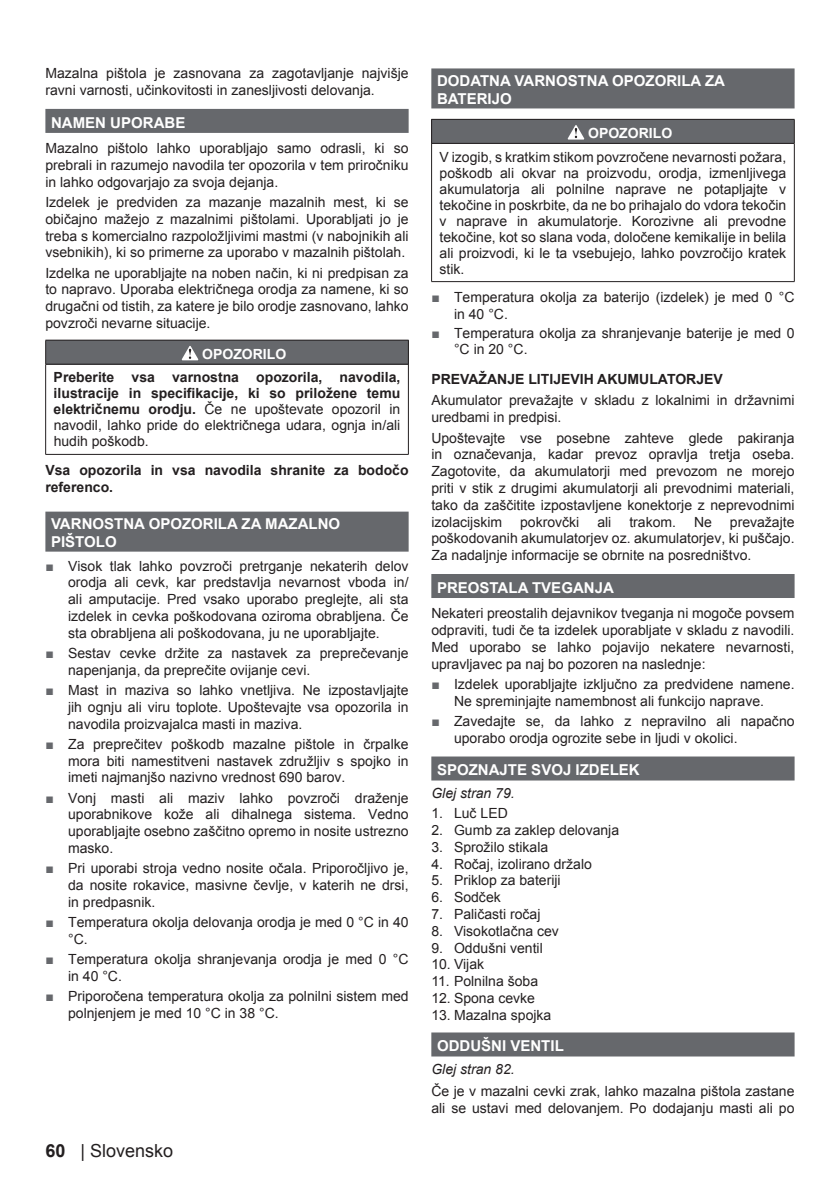
<style>
.page{position:relative;width:840px;height:1191px;background:#fff}
.page>*{position:absolute;margin:0;border:0;box-sizing:border-box;transform-origin:0 0}
.t1{font:18px "Arial";color:#231f20}
.t2{font:700 15px/18px "Arial";color:#fff}
.t3{font:14px/16.8px "Arial";color:#231f20;text-align:justify}
.t4{font:700 14px/16px "Arial";color:#231f20;text-align:justify}
.t5{font:italic 14px "Arial";color:#231f20}
.t6{font:700 14px "Arial";color:#fff}
.s1{font-weight:400}
.s2{color:#66686c}
.s3{font-weight:700}
</style>
<div class="page">
<div style="left:45px;top:109px;width:363px;height:24px;background:#66686c"></div>
<div style="left:45px;top:511px;width:363px;height:40px;background:#66686c"></div>
<div style="left:46px;top:340px;width:362px;height:24px;background:#66686c"></div>
<hr style="left:45px;top:364px;width:1px;height:90px;background:#231f20">
<hr style="left:408px;top:364px;width:1px;height:90px;background:#231f20">
<hr style="left:45px;top:454px;width:363px;height:1px;background:#231f20">
<svg style="left:45px;top:341px;width:1px;height:23px"></svg>
<svg style="left:408px;top:340px;width:1px;height:24px"></svg>
<hr style="left:45px;top:340px;width:363px;height:1px;background:#231f20">
<hr style="left:45px;top:364px;width:363px;height:1px;background:#231f20">
<svg style="left:182px;top:346px;width:16px;height:14px"></svg>
<div style="left:431px;top:68px;width:363px;height:40px;background:#66686c"></div>
<div style="left:431px;top:574px;width:363px;height:24px;background:#66686c"></div>
<div style="left:431px;top:756px;width:363px;height:24px;background:#66686c"></div>
<div style="left:431px;top:1032px;width:363px;height:24px;background:#66686c"></div>
<div style="left:431px;top:119px;width:362px;height:24px;background:#66686c"></div>
<hr style="left:431px;top:144px;width:1px;height:137px;background:#231f20">
<hr style="left:793px;top:144px;width:1px;height:137px;background:#231f20">
<hr style="left:431px;top:281px;width:363px;height:1px;background:#231f20">
<svg style="left:431px;top:120px;width:1px;height:23px"></svg>
<svg style="left:793px;top:120px;width:1px;height:23px"></svg>
<hr style="left:431px;top:119px;width:363px;height:1px;background:#231f20">
<hr style="left:431px;top:143px;width:363px;height:1px;background:#231f20">
<svg style="left:567px;top:125px;width:17px;height:15px"></svg>
<p class="t3" style="left:45px;top:65px;width:364px">Mazalna pištola je zasnovana za zagotavljanje najvišje ravni varnosti, učinkovitosti in zanesljivosti delovanja.</p>
<p class="t2" style="left:51px;top:114px;width:136px">NAMEN UPORABE</p>
<p class="t3" style="left:45px;top:140px;width:364px">Mazalno pištolo lahko uporabljajo samo odrasli, ki so prebrali in razumejo navodila ter opozorila v tem priročniku in lahko odgovarjajo za svoja dejanja.</p>
<p class="t3" style="left:45px;top:194px;width:364px">Izdelek je predviden za mazanje mazalnih mest, ki se običajno mažejo z mazalnimi pištolami. Uporabljati jo je treba s komercialno razpoložljivimi mastmi (v nabojnikih ali vsebnikih), ki so primerne za uporabo v mazalnih pištolah.</p>
<p class="t3" style="left:45px;top:264px;width:364px">Izdelka ne uporabljajte na noben način, ki ni predpisan za to napravo. Uporaba električnega orodja za namene, ki so drugačni od tistih, za katere je bilo orodje zasnovano, lahko povzroči nevarne situacije.</p>
<p class="t6" style="left:202px;top:346px;width:86px">OPOZORILO</p>
<p class="t4" style="left:54px;top:369px;width:348px">Preberite vsa varnostna opozorila, navodila, ilustracije in specifikacije, ki so priložene temu električnemu orodju. <span class="s1">Če ne upoštevate opozoril in navodil, lahko pride do električnega udara, ognja in/ali hudih poškodb.</span></p>
<p class="t4" style="left:45px;top:461px;width:364px;line-height:16.8px">Vsa opozorila in vsa navodila shranite za bodočo referenco.</p>
<p class="t2" style="left:51px;top:515px;width:290px">VARNOSTNA OPOZORILA ZA MAZALNO<br>PIŠTOLO</p>
<p class="t3" style="left:68px;top:557px;width:342px;text-indent:-23px"><span class="s2">■</span> Visok tlak lahko povzroči pretrganje nekaterih delov orodja ali cevk, kar predstavlja nevarnost vboda in/ ali amputacije. Pred vsako uporabo preglejte, ali sta izdelek in cevka poškodovana oziroma obrabljena. Če sta obrabljena ali poškodovana, ju ne uporabljajte.</p>
<p class="t3" style="left:68px;top:645px;width:342px;text-indent:-23px"><span class="s2">■</span> Sestav cevke držite za nastavek za preprečevanje napenjanja, da preprečite ovijanje cevi.</p>
<p class="t3" style="left:68px;top:682px;width:342px;text-indent:-23px"><span class="s2">■</span> Mast in maziva so lahko vnetljiva. Ne izpostavljajte jih ognju ali viru toplote. Upoštevajte vsa opozorila in navodila proizvajalca masti in maziva.</p>
<p class="t3" style="left:68px;top:735px;width:342px;text-indent:-23px"><span class="s2">■</span> Za preprečitev poškodb mazalne pištole in črpalke mora biti namestitveni nastavek združljiv s spojko in imeti najmanjšo nazivno vrednost 690 barov.</p>
<p class="t3" style="left:68px;top:789px;width:342px;text-indent:-23px"><span class="s2">■</span> Vonj masti ali maziv lahko povzroči draženje uporabnikove kože ali dihalnega sistema. Vedno uporabljajte osebno zaščitno opremo in nosite ustrezno masko.</p>
<p class="t3" style="left:68px;top:860px;width:342px;text-indent:-23px"><span class="s2">■</span> Pri uporabi stroja vedno nosite očala. Priporočljivo je, da nosite rokavice, masivne čevlje, v katerih ne drsi, in predpasnik.</p>
<p class="t3" style="left:68px;top:914px;width:342px;text-indent:-23px"><span class="s2">■</span> Temperatura okolja delovanja orodja je med 0 °C in 40 °C.</p>
<p class="t3" style="left:68px;top:951px;width:342px;text-indent:-23px"><span class="s2">■</span> Temperatura okolja shranjevanja orodja je med 0 °C in 40 °C.</p>
<p class="t3" style="left:68px;top:988px;width:342px;text-indent:-23px"><span class="s2">■</span> Priporočena temperatura okolja za polnilni sistem med polnjenjem je med 10 °C in 38 °C.</p>
<p class="t1" style="left:45px;top:1140px;width:129px"><span class="s3">60</span> | Slovensko</p>
<p class="t2" style="left:437px;top:72px;width:289px">DODATNA VARNOSTNA OPOZORILA ZA<br>BATERIJO</p>
<p class="t6" style="left:587px;top:125px;width:86px">OPOZORILO</p>
<p class="t3" style="left:439px;top:149px;width:348px;line-height:16px">V izogib, s kratkim stikom povzročene nevarnosti požara, poškodb ali okvar na proizvodu, orodja, izmenljivega akumulatorja ali polnilne naprave ne potapljajte v tekočine in poskrbite, da ne bo prihajalo do vdora tekočin v naprave in akumulatorje. Korozivne ali prevodne tekočine, kot so slana voda, določene kemikalije in belila ali proizvodi, ki le ta vsebujejo, lahko povzročijo kratek stik.</p>
<p class="t3" style="left:454px;top:289px;width:342px;text-indent:-23px"><span class="s2">■</span> Temperatura okolja za baterijo (izdelek) je med 0 °C in 40 °C.</p>
<p class="t3" style="left:454px;top:325px;width:342px;line-height:16px;text-indent:-23px"><span class="s2">■</span> Temperatura okolja za shranjevanje baterije je med 0 °C in 20 °C.</p>
<p class="t4" style="left:431px;top:371px;width:293px">PREVAŽANJE LITIJEVIH AKUMULATORJEV</p>
<p class="t3" style="left:431px;top:392px;width:364px">Akumulator prevažajte v skladu z lokalnimi in državnimi uredbami in predpisi.</p>
<p class="t3" style="left:431px;top:429px;width:364px">Upoštevajte vse posebne zahteve glede pakiranja in označevanja, kadar prevoz opravlja tretja oseba.<br>Zagotovite, da akumulatorji med prevozom ne morejo priti v stik z drugimi akumulatorji ali prevodnimi materiali, tako da zaščitite izpostavljene konektorje z neprevodnimi izolacijskim</p>
<p class="t3" style="left:520px;top:513px;width:61px">pokrovčki</p>
<p class="t3" style="left:597px;top:513px;width:15px">ali</p>
<p class="t3" style="left:629px;top:513px;width:48px">trakom.</p>
<p class="t3" style="left:693px;top:513px;width:19px">Ne</p>
<p class="t3" style="left:431px;top:513px;width:364px;text-indent:298px">prevažajte poškodovanih akumulatorjev oz. akumulatorjev, ki puščajo.<br>Za nadaljnje informacije se obrnite na posredništvo.</p>
<p class="t2" style="left:437px;top:579px;width:178px">PREOSTALA TVEGANJA</p>
<p class="t3" style="left:431px;top:605px;width:364px">Nekateri preostalih dejavnikov tveganja ni mogoče povsem odpraviti, tudi če ta izdelek uporabljate v skladu z navodili.<br>Med uporabo se lahko pojavijo nekatere nevarnosti, upravljavec pa naj bo pozoren na naslednje:</p>
<p class="t3" style="left:431px;top:675px;width:364px;text-align:center"><span class="s2">■</span> Izdelek uporabljajte izključno za predvidene namene.<br>Ne spreminjajte namembnost ali funkcijo naprave.</p>
<p class="t3" style="left:454px;top:712px;width:342px;text-indent:-23px"><span class="s2">■</span> Zavedajte se, da lahko z nepravilno ali napačno uporabo orodja ogrozite sebe in ljudi v okolici.</p>
<p class="t2" style="left:437px;top:761px;width:204px">SPOZNAJTE SVOJ IZDELEK</p>
<p class="t5" style="left:431px;top:785px;width:85px">Glej stran 79.</p>
<p class="t3" style="left:431px;top:805px;width:78px">1. Luč LED</p>
<p class="t3" style="left:431px;top:821px;width:189px">2. Gumb za zaklep delovanja</p>
<p class="t3" style="left:431px;top:838px;width:118px">3. Sprožilo stikala</p>
<p class="t3" style="left:431px;top:855px;width:162px">4. Ročaj, izolirano držalo</p>
<p class="t3" style="left:431px;top:872px;width:131px">5. Priklop za bateriji</p>
<p class="t3" style="left:431px;top:889px;width:71px">6. Sodček</p>
<p class="t3" style="left:431px;top:905px;width:111px">7. Paličasti ročaj</p>
<p class="t3" style="left:431px;top:922px;width:129px">8. Visokotlačna cev</p>
<p class="t3" style="left:431px;top:939px;width:113px">9. Oddušni ventil</p>
<p class="t3" style="left:431px;top:956px;width:54px">10. Vijak</p>
<p class="t3" style="left:431px;top:973px;width:108px">11. Polnilna šoba</p>
<p class="t3" style="left:431px;top:989px;width:105px">12. Spona cevke</p>
<p class="t3" style="left:431px;top:1006px;width:121px">13. Mazalna spojka</p>
<p class="t2" style="left:437px;top:1037px;width:128px">ODDUŠNI VENTIL</p>
<p class="t5" style="left:431px;top:1061px;width:85px">Glej stran 82.</p>
<p class="t3" style="left:431px;top:1083px;width:364px">Če je v mazalni cevki zrak, lahko mazalna pištola zastane ali se ustavi med delovanjem. Po dodajanju masti ali po</p>
</div>
